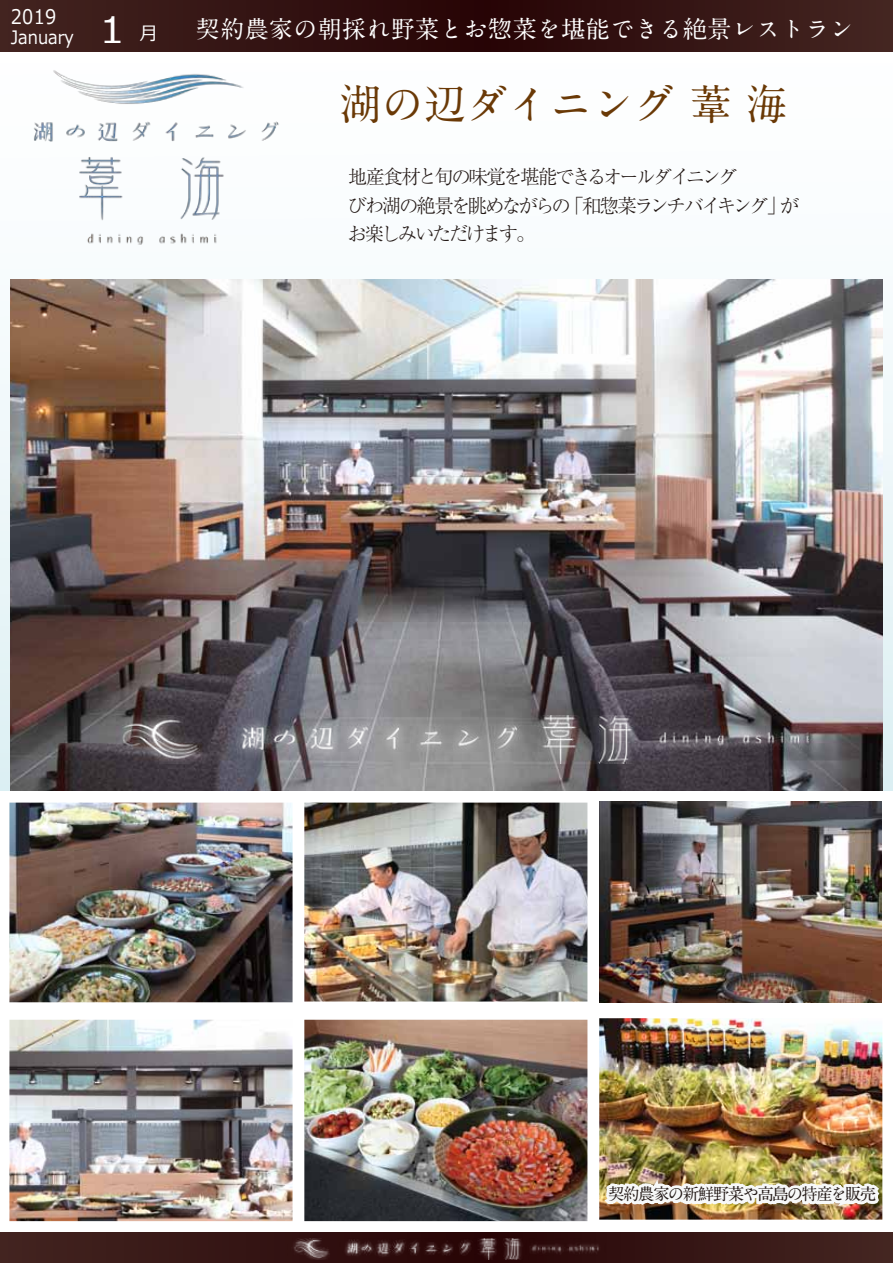
<style>
.page{position:relative;width:893px;height:1263px;background:#fff}
.page>*{position:absolute;margin:0;border:0;box-sizing:border-box;transform-origin:0 0}
.t1{font:700 42px "A1 Mincho Std";color:#6a3906}
.t2{font:36.45px "Meiryo";color:#fff;scale:1.11 1}
.t3{font:700 24px "A1 Mincho Std";letter-spacing:.015em;color:#fff}
.t4{font:20.1px "Meiryo";color:#fff;scale:.89 1}
.t5{font:300 19.5px/28.5px "Ryumin Pr 5";letter-spacing:-.14em;color:#221815}
.t6{font:18.45px "Meiryo";color:#fff;scale:.89 1}
.t7{font:700 16.5px "A1 Mincho Std";letter-spacing:-.095em;color:#323333}
.s1{font-size:18.15px}
</style>
<div class="page">
<div style="left:0;top:63px;width:893px;height:727px;background:#fafdfe"></div>
<svg style="left:0;top:0;width:893px;height:51px;background:#351413"></svg>
<svg style="left:0;top:1233px;width:893px;height:29px;background:#371715"></svg>
<img style="left:288px;top:1239px;width:314px;height:21px">
<img style="left:11px;top:279px;width:872px;height:512px">
<img style="left:105px;top:715px;width:720px;height:48px">
<img style="left:9px;top:803px;width:284px;height:199px">
<img style="left:304px;top:803px;width:283px;height:198px">
<img style="left:9px;top:1020px;width:284px;height:201px">
<img style="left:602px;top:1018px;width:280px;height:245px">
<img style="left:599px;top:801px;width:282px;height:201px">
<img style="left:8px;top:51px;width:297px;height:194px">
<img style="left:304px;top:1020px;width:283px;height:201px">
<p class="t4" style="left:11px;top:2px;width:53px">2019</p>
<p class="t6" style="left:11px;top:24px;width:72px">January</p>
<h2 class="t2" style="left:99px;top:4px;width:54px">1 <span class="s1">月</span></h2>
<p class="t3" style="left:196px;top:9px;width:659px">契約農家の朝採れ野菜とお惣菜を堪能できる絶景レストラン</p>
<h1 class="t1" style="left:340px;top:70px;width:449px">湖の辺ダイニング 葦 海</h1>
<p class="t5" style="left:347px;top:161px;width:454px">地産食材と旬の味覚を堪能できるオールダイニング<br>びわ湖の絶景を眺めながらの「和惣菜ランチバイキング」がお楽しみいただけます。</p>
<p class="t7" style="left:608px;top:1180px;width:270px">契約農家の新鮮野菜や高島の特産を販売</p>
</div>
